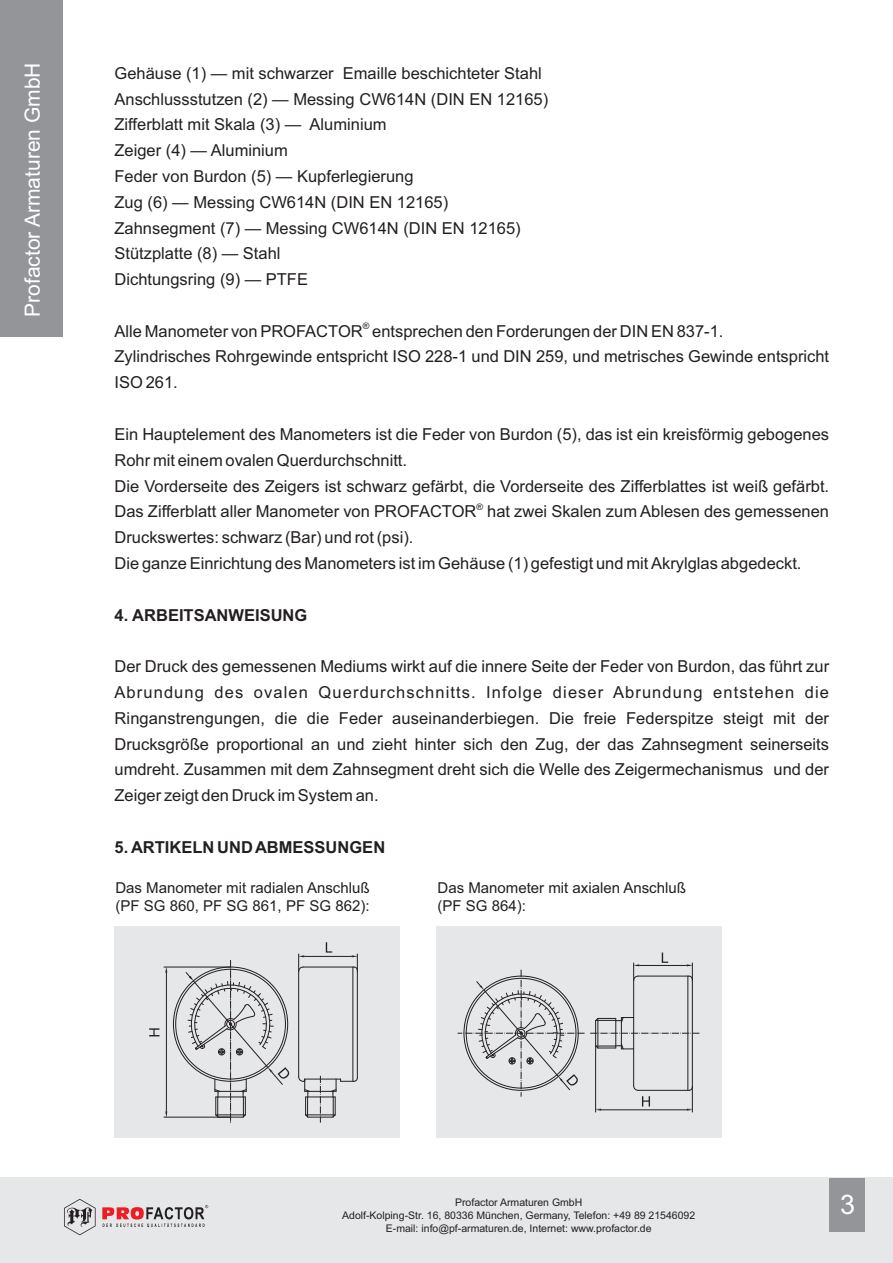
<style>
.page{position:relative;width:893px;height:1263px;background:#fff}
.page>*{position:absolute;margin:0;border:0;box-sizing:border-box;transform-origin:0 0}
.t1{font:27px "Arial";color:#fff}
.t2{font:21px "Arial";color:#fff}
.t3{font:16.5px/25.8px "Arial";color:#231f20}
.t4{font:700 16.5px "Arial";color:#231f20}
.t5{font:15px/18.5px "Arial";color:#231f20}
.t6{font:10.5px/12.9px "Arial";color:#231f20;text-align:center}
.t7{font:9px "Arial";color:#231f20}
</style>
<div class="page">
<div style="left:0;top:0;width:63px;height:336px;background:#939598"></div>
<div style="left:0;top:1178px;width:893px;height:85px;background:#e6e7e9"></div>
<svg style="left:64px;top:1199px;width:32px;height:36px"></svg>
<svg style="left:102px;top:1205px;width:106px;height:22px"></svg>
<div style="left:829px;top:1178px;width:35px;height:54px;background:#939598"></div>
<div style="left:436px;top:927px;width:285px;height:211px;background:#e6e7e9"></div>
<div style="left:115px;top:927px;width:285px;height:211px;background:#e6e7e9"></div>
<svg style="left:458px;top:952px;width:241px;height:160px"></svg>
<hr style="left:303px;top:967px;width:51px;height:1px;background:#231f20">
<hr style="left:298px;top:971px;width:1px;height:106px;background:#231f20">
<hr style="left:353px;top:967px;width:1px;height:114px;background:#231f20">
<hr style="left:357px;top:970px;width:1px;height:108px;background:#231f20">
<svg style="left:298px;top:1076px;width:60px;height:46px"></svg>
<hr style="left:304px;top:956px;width:48px;height:1px;background:#231f20">
<svg style="left:298px;top:953px;width:6px;height:19px"></svg>
<svg style="left:352px;top:953px;width:6px;height:18px"></svg>
<svg style="left:326px;top:942px;width:6px;height:10px"></svg>
<hr style="left:164px;top:967px;width:67px;height:1px;background:#231f20">
<hr style="left:164px;top:1117px;width:67px;height:1px;background:#231f20">
<hr style="left:166px;top:973px;width:1px;height:138px;background:#231f20">
<svg style="left:165px;top:967px;width:2px;height:6px"></svg>
<svg style="left:165px;top:1111px;width:2px;height:6px"></svg>
<svg style="left:149px;top:1028px;width:10px;height:8px"></svg>
<svg style="left:185px;top:960px;width:104px;height:162px"></svg>
<p class="t2" style="left:24px;top:317px;width:256px;rotate:-90deg">Profactor Armaturen GmbH</p>
<p class="t3" style="left:115px;top:62px;width:435px">Gehäuse (1) — mit schwarzer Emaille beschichteter Stahl Anschlussstutzen (2) — Messing CW614N (DIN EN 12165)<br>Zifferblatt mit Skala (3) — Aluminium<br>Zeiger (4) — Aluminium<br>Feder von Burdon (5) — Kupferlegierung<br>Zug (6) — Messing CW614N (DIN EN 12165)<br>Zahnsegment (7) — Messing CW614N (DIN EN 12165)<br>Stützplatte (8) — Stahl<br>Dichtungsring (9) — PTFE</p>
<p class="t7" style="left:363px;top:323px;width:8px">®</p>
<p class="t3" style="left:115px;top:319px;width:716px">Alle Manometer von PROFACTOR entsprechen den Forderungen der DIN EN 837-1.<br>Zylindrisches Rohrgewinde entspricht ISO 228-1 und DIN 259, und metrisches Gewinde entspricht<br>ISO 261.</p>
<p class="t3" style="left:115px;top:423px;width:716px">Ein Hauptelement des Manometers ist die Feder von Burdon (5), das ist ein kreisförmig gebogenes<br>Rohr mit einem ovalen Querdurchschnitt.<br>Die Vorderseite des Zeigers ist schwarz gefärbt, die Vorderseite des Zifferblattes ist weiß gefärbt.</p>
<p class="t7" style="left:476px;top:504px;width:8px">®</p>
<p class="t3" style="left:115px;top:500px;width:716px">Das Zifferblatt aller Manometer von PROFACTOR hat zwei Skalen zum Ablesen des gemessenen<br>Druckswertes: schwarz (Bar) und rot (psi).<br>Die ganze Einrichtung des Manometers ist im Gehäuse (1) gefestigt und mit Akrylglas abgedeckt.</p>
<p class="t4" style="left:115px;top:608px;width:194px">4. ARBEITSANWEISUNG</p>
<p class="t3" style="left:114px;top:655px;width:716px;text-align:justify">Der Druck des gemessenen Mediums wirkt auf die innere Seite der Feder von Burdon, das führt zur Abrundung des ovalen Querdurchschnitts. Infolge dieser Abrundung entstehen die Ringanstrengungen, die die Feder auseinanderbiegen. Die freie Federspitze steigt mit der Drucksgröße proportional an und zieht hinter sich den Zug, der das Zahnsegment seinerseits umdreht. Zusammen mit dem Zahnsegment dreht sich die Welle des Zeigermechanismus und der Zeiger zeigt den Druck im System an.</p>
<p class="t4" style="left:114px;top:841px;width:272px">5. ARTIKELN UND ABMESSUNGEN</p>
<p class="t5" style="left:115px;top:880px;width:256px">Das Manometer mit radialen Anschluß (PF SG 860, PF SG 861, PF SG 862):</p>
<p class="t5" style="left:438px;top:880px;width:250px">Das Manometer mit axialen Anschluß (PF SG 864):</p>
<p class="t6" style="left:342px;top:1197px;width:355px">Profactor Armaturen GmbH<br>Adolf-Kolping-Str. 16, 80336 München, Germany, Telefon: +49 89 21546092<br>E-mail: info@pf-armaturen.de, Internet: www.profactor.de</p>
<h1 class="t1" style="left:840px;top:1195px;width:17px">3</h1>
</div>
